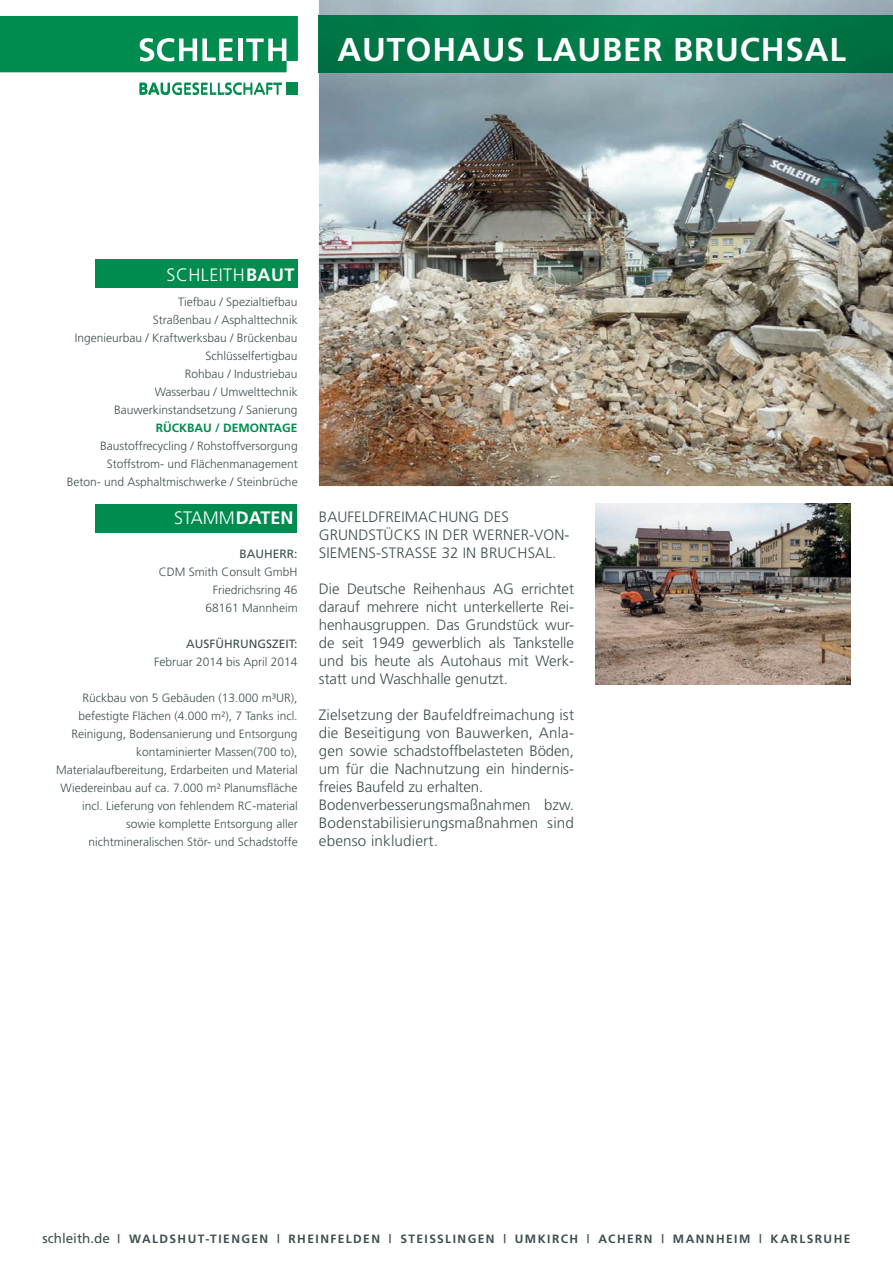
<style>
.page{position:relative;width:893px;height:1263px;background:#fff}
.page>*{position:absolute;margin:0;border:0;box-sizing:border-box;transform-origin:0 0}
.t1{font:700 33px "Frutiger";letter-spacing:.025em;color:#fff}
.t2{font:300 18px "Frutiger";letter-spacing:.025em;color:#fff}
.t3{font:300 15px/18px "Frutiger";letter-spacing:.005em;color:#3d4f51}
.t4{font:300 12px/18px "Frutiger";color:#3d4f51;text-align:right}
.t5{font:700 12px "Frutiger";letter-spacing:.12em;color:#3d4f51}
.t6{font:12px "Frutiger";color:#3d4f51}
.t7{font:700 12px "Frutiger";color:#008c4e}
.s1{font-weight:700}
.s2{font-weight:400;font-size:13.5px}
</style>
<div class="page">
<div style="left:95px;top:504px;width:202px;height:29px;background:#008c4e"></div>
<div style="left:286px;top:83px;width:12px;height:11px;background:#008c4e"></div>
<img style="left:319px;top:0;width:574px;height:486px">
<svg style="left:140px;top:82px;width:142px;height:13px"></svg>
<div style="left:286px;top:84px;width:12px;height:11px;background:#008c4e"></div>
<svg style="left:0;top:16px;width:298px;height:56px;background:#18965e"></svg>
<img style="left:595px;top:504px;width:255px;height:180px">
<div style="left:96px;top:259px;width:202px;height:29px;background:#008c4e"></div>
<img style="left:319px;top:16px;width:574px;height:57px">
<h1 class="t1" style="left:337px;top:30px;width:510px">AUTOHAUS LAUBER BRUCHSAL</h1>
<h2 class="t2" style="left:167px;top:264px;width:129px">SCHLEITH<span class="s1">BAUT</span></h2>
<p class="t4" style="left:75px;top:293px;width:224px">Tiefbau / Spezialtiefbau<br>Straßenbau / Asphalttechnik<br>Ingenieurbau / Kraftwerksbau / Brückenbau<br>Schlüsselfertigbau<br>Rohbau / Industriebau<br>Wasserbau / Umwelttechnik<br>Bauwerkinstandsetzung / Sanierung</p>
<p class="t7" style="left:156px;top:421px;width:143px">RÜCKBAU / DEMONTAGE</p>
<p class="t4" style="left:67px;top:437px;width:232px">Baustoffrecycling / Rohstoffversorgung<br>Stoffstrom- und Flächenmanagement<br>Beton- und Asphaltmischwerke / Steinbrüche</p>
<h2 class="t2" style="left:174px;top:508px;width:121px">STAMM<span class="s1">DATEN</span></h2>
<p class="t6" style="left:240px;top:547px;width:59px">BAUHERR:</p>
<p class="t4" style="left:159px;top:563px;width:140px">CDM Smith Consult GmbH<br>Friedrichsring 46<br>68161 Mannheim</p>
<p class="t6" style="left:186px;top:637px;width:113px">AUSFÜHRUNGSZEIT:</p>
<p class="t4" style="left:154px;top:653px;width:145px">Februar 2014 bis April 2014</p>
<p class="t4" style="left:56px;top:689px;width:243px">Rückbau von 5 Gebäuden (13.000 m³UR), befestigte Flächen (4.000 m²), 7 Tanks incl.<br>Reinigung, Bodensanierung und Entsorgung kontaminierter Massen(700 to), Materialaufbereitung, Erdarbeiten und Material Wiedereinbau auf ca. 7.000 m² Planumsfläche incl. Lieferung von fehlendem RC-material sowie komplette Entsorgung aller nichtmineralischen Stör- und Schadstoffe</p>
<p class="t3" style="left:319px;top:508px;width:252px">BAUFELDFREIMACHUNG DES<br>GRUNDSTÜCKS IN DER WERNER-VON-<br>SIEMENS-STRASSE 32 IN BRUCHSAL.</p>
<p class="t3" style="left:319px;top:580px;width:257px;text-align:justify">Die Deutsche Reihenhaus AG errichtet darauf mehrere nicht unterkellerte Rei&shy;henhausgruppen. Das Grundstück wur&shy;de seit 1949 gewerblich als Tankstelle und bis heute als Autohaus mit Werk&shy;statt und Waschhalle genutzt.</p>
<p class="t3" style="left:319px;top:706px;width:257px">Zielsetzung der Baufeldfreimachung ist die Beseitigung von Bauwerken, Anla&shy;gen sowie schadstoffbelasteten Böden, um für die Nachnutzung ein hindernis&shy;freies Baufeld zu erhalten.<br>Bodenverbesserungsmaßnahmen bzw.<br>Bodenstabilisierungsmaßnahmen sind ebenso inkludiert.</p>
<p class="t5" style="left:43px;top:1231px;width:809px"><span class="s2">schleith.de</span> | WALDSHUT-TIENGEN | RHEINFELDEN | STEISSLINGEN | UMKIRCH | ACHERN | MANNHEIM | KARLSRUHE</p>
</div>
